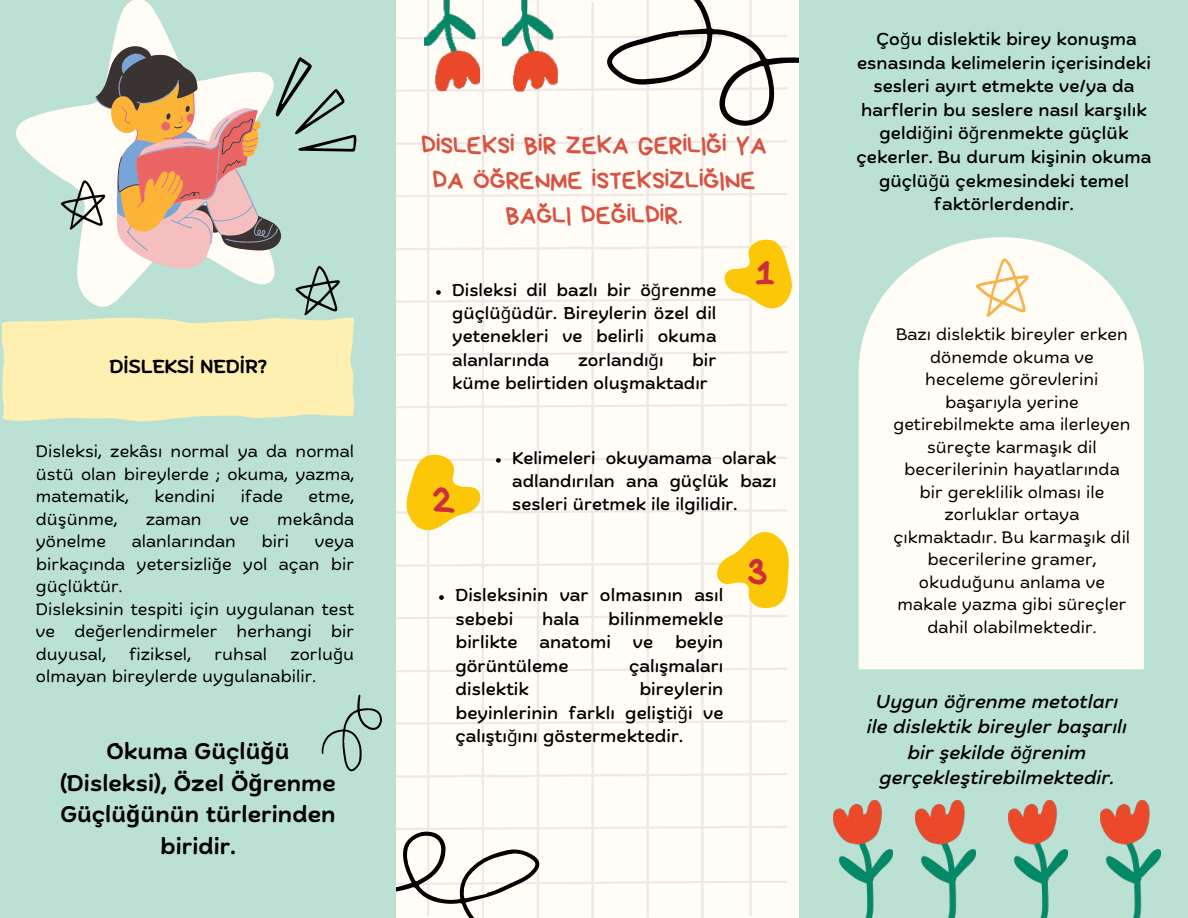
<style>
.page{position:relative;width:1188px;height:918px;background:#fffdf6}
.page>*{position:absolute;margin:0;border:0;box-sizing:border-box;transform-origin:0 0}
.t1{font:40.5px "Bryndan Write";color:#cd2d3d}
.t2{font:25.35px/35.1px "Bryndan Write";color:#d95242;text-align:center}
.t3{font:600 22.5px/31.5px "Biski";color:#000;text-align:center}
.t4{font:600 18.75px "Biski";color:#000}
.t5{font:italic 500 18.45px/25.5px "Biski";color:#000;text-align:center}
.t6{font:500 17.25px/23.7px "Biski";color:#000}
.t7{font:500 16.95px/23.2px "Biski";color:#000;text-align:justify}
.t8{font:16.5px/22.5px "Biski";color:#000}
.s1{font-family:"Noto Sans"}
.s2{font-family:"Noto Sans";font-weight:700}
.s3{font-family:"Noto Sans";font-weight:400}
</style>
<div class="page">
<svg style="left:396px;top:139px;width:391px;height:7px"></svg>
<svg style="left:396px;top:192px;width:391px;height:6px"></svg>
<svg style="left:396px;top:350px;width:391px;height:7px"></svg>
<svg style="left:396px;top:403px;width:391px;height:6px"></svg>
<svg style="left:396px;top:614px;width:391px;height:6px"></svg>
<svg style="left:396px;top:666px;width:391px;height:7px"></svg>
<svg style="left:396px;top:719px;width:391px;height:7px"></svg>
<svg style="left:396px;top:772px;width:391px;height:7px"></svg>
<hr style="left:427px;top:0;width:2px;height:916px;background:#efe8e6">
<hr style="left:482px;top:0;width:2px;height:918px;background:#efe8e6">
<hr style="left:537px;top:0;width:2px;height:918px;background:#efe8e6">
<hr style="left:592px;top:2px;width:2px;height:916px;background:#efe8e6">
<hr style="left:647px;top:0;width:2px;height:918px;background:#efe8e6">
<hr style="left:701px;top:0;width:3px;height:918px;background:#efe8e6">
<hr style="left:749px;top:0;width:3px;height:916px;background:#efe8e6">
<svg style="left:396px;top:0;width:403px;height:127px"></svg>
<div style="left:799px;top:0;width:389px;height:918px;background:#bae1d4"></div>
<div style="left:859px;top:237px;width:285px;height:432px;background:#fffdf6"></div>
<img style="left:833px;top:801px;width:60px;height:117px">
<img style="left:916px;top:801px;width:59px;height:117px">
<img style="left:1008px;top:801px;width:60px;height:117px">
<img style="left:1101px;top:801px;width:60px;height:117px">
<svg style="left:976px;top:258px;width:52px;height:59px;background:#fdebcf"></svg>
<svg style="left:396px;top:825px;width:391px;height:93px"></svg>
<div style="left:0;top:0;width:396px;height:918px;background:#bae1d4"></div>
<svg style="left:396px;top:239px;width:396px;height:70px"></svg>
<img style="left:501px;top:0;width:57px;height:92px">
<img style="left:424px;top:0;width:57px;height:91px">
<svg style="left:322px;top:694px;width:60px;height:78px"></svg>
<svg style="left:113px;top:0;width:59px;height:46px;fill:#fffdf6"></svg>
<svg style="left:1px;top:46px;width:355px;height:376px"></svg>
<svg style="left:396px;top:454px;width:393px;height:154px"></svg>
<p class="t4" style="left:109px;top:356px;width:159px">DİSLEKSİ NEDİR?</p>
<p class="t8" style="left:36px;top:440px;width:320px;text-align:justify">Disleksi, zekâsı normal ya da normal üstü olan bireylerde ; okuma, yazma, matematik,</p>
<p class="t8" style="left:154px;top:485px;width:62px">kendini</p>
<p class="t8" style="left:241px;top:485px;width:44px">ifade</p>
<p class="t8" style="left:309px;top:485px;width:47px">etme,</p>
<p class="t8" style="left:36px;top:508px;width:83px">düşünme,</p>
<p class="t8" style="left:146px;top:508px;width:57px">zaman</p>
<p class="t8" style="left:230px;top:508px;width:21px">ve</p>
<p class="t8" style="left:277px;top:508px;width:79px">mekânda</p>
<p class="t8" style="left:36px;top:530px;width:72px">yönelme</p>
<p class="t8" style="left:132px;top:530px;width:106px">alanlarından</p>
<p class="t8" style="left:262px;top:530px;width:29px">biri</p>
<p class="t8" style="left:36px;top:530px;width:320px;text-indent:279px">veya birkaçında yetersizli<span class="s1">ğ</span>e yol açan bir güçlüktür.<br>Disleksinin tespiti için uygulanan test ve de<span class="s1">ğ</span>erlendirmeler herhangi bir duyusal,</p>
<p class="t8" style="left:129px;top:643px;width:63px">fiziksel,</p>
<p class="t8" style="left:214px;top:643px;width:54px">ruhsal</p>
<p class="t8" style="left:36px;top:643px;width:320px;text-indent:255px">zorlu<span class="s1">ğ</span>u olmayan bireylerde uygulanabilir.</p>
<h3 class="t3" style="left:60px;top:736px;width:277px">Okuma Güçlü<span class="s2">ğ</span>ü (Disleksi), Özel Ö<span class="s2">ğ</span>renme<br>Güçlü<span class="s2">ğ</span>ünün türlerinden biridir.</h3>
<h2 class="t2" style="left:421px;top:128px;width:347px">DİSLEKSİ BİR ZEKA GERİLIĞİ YA<br>DA ÖĞRENME İSTEKSİZLİĞINE<br>BAĞLI DEĞİLDİR.</h2>
<h1 class="t1" style="left:755px;top:252px;width:22px">1</h1>
<p class="t7" style="left:452px;top:278px;width:266px">Disleksi dil bazlı bir ö<span class="s3">ğ</span>renme güçlü<span class="s3">ğ</span>üdür. Bireylerin özel dil yetenekleri ve belirli okuma alanlarında</p>
<p class="t7" style="left:452px;top:348px;width:266px;text-indent:240px">bir küme belirtiden oluşmaktadır</p>
<p class="t7" style="left:578px;top:348px;width:87px">zorlandı<span class="s3">ğ</span>ı</p>
<h1 class="t1" style="left:432px;top:479px;width:25px">2</h1>
<p class="t7" style="left:512px;top:446px;width:266px">Kelimeleri okuyamama olarak adlandırılan ana güçlük bazı sesleri üretmek ile ilgilidir.</p>
<h1 class="t1" style="left:747px;top:551px;width:22px">3</h1>
<p class="t6" style="left:455px;top:583px;width:269px">Disleksinin var olmasının asıl sebebi</p>
<p class="t6" style="left:542px;top:607px;width:39px">hala</p>
<p class="t6" style="left:608px;top:607px;width:117px">bilinmemekle</p>
<p class="t6" style="left:455px;top:630px;width:64px">birlikte</p>
<p class="t6" style="left:539px;top:630px;width:73px">anatomi</p>
<p class="t6" style="left:633px;top:630px;width:22px">ve</p>
<p class="t6" style="left:675px;top:630px;width:50px">beyin</p>
<p class="t6" style="left:455px;top:654px;width:115px">görüntüleme</p>
<p class="t6" style="left:629px;top:654px;width:96px">çalışmaları</p>
<p class="t6" style="left:455px;top:677px;width:75px">dislektik</p>
<p class="t6" style="left:455px;top:677px;width:269px;text-align:justify;text-indent:184px">bireylerin beyinlerinin farklı gelişti<span class="s3">ğ</span>i ve çalıştı<span class="s3">ğ</span>ını göstermektedir.</p>
<p class="t6" style="left:857px;top:27px;width:296px;text-align:center">Ço<span class="s3">ğ</span>u dislektik birey konuşma esnasında kelimelerin içerisindeki sesleri ayırt etmekte ve/ya da harflerin bu seslere nasıl karşılık geldi<span class="s3">ğ</span>ini ö<span class="s3">ğ</span>renmekte güçlük çekerler. Bu durum kişinin okuma güçlü<span class="s3">ğ</span>ü çekmesindeki temel faktörlerdendir.</p>
<p class="t8" style="left:893px;top:323px;width:239px;text-align:center">Bazı dislektik bireyler erken dönemde okuma ve heceleme görevlerini başarıyla yerine getirebilmekte ama ilerleyen süreçte karmaşık dil becerilerinin hayatlarında bir gereklilik olması ile zorluklar ortaya çıkmaktadır. Bu karmaşık dil becerilerine gramer, okudu<span class="s1">ğ</span>unu anlama ve makale yazma gibi süreçler dahil olabilmektedir.</p>
<p class="t5" style="left:867px;top:689px;width:262px">Uygun ö<span class="s3">ğ</span>renme metotları ile dislektik bireyler başarılı bir şekilde ö<span class="s3">ğ</span>renim gerçekleştirebilmektedir.</p>
</div>
